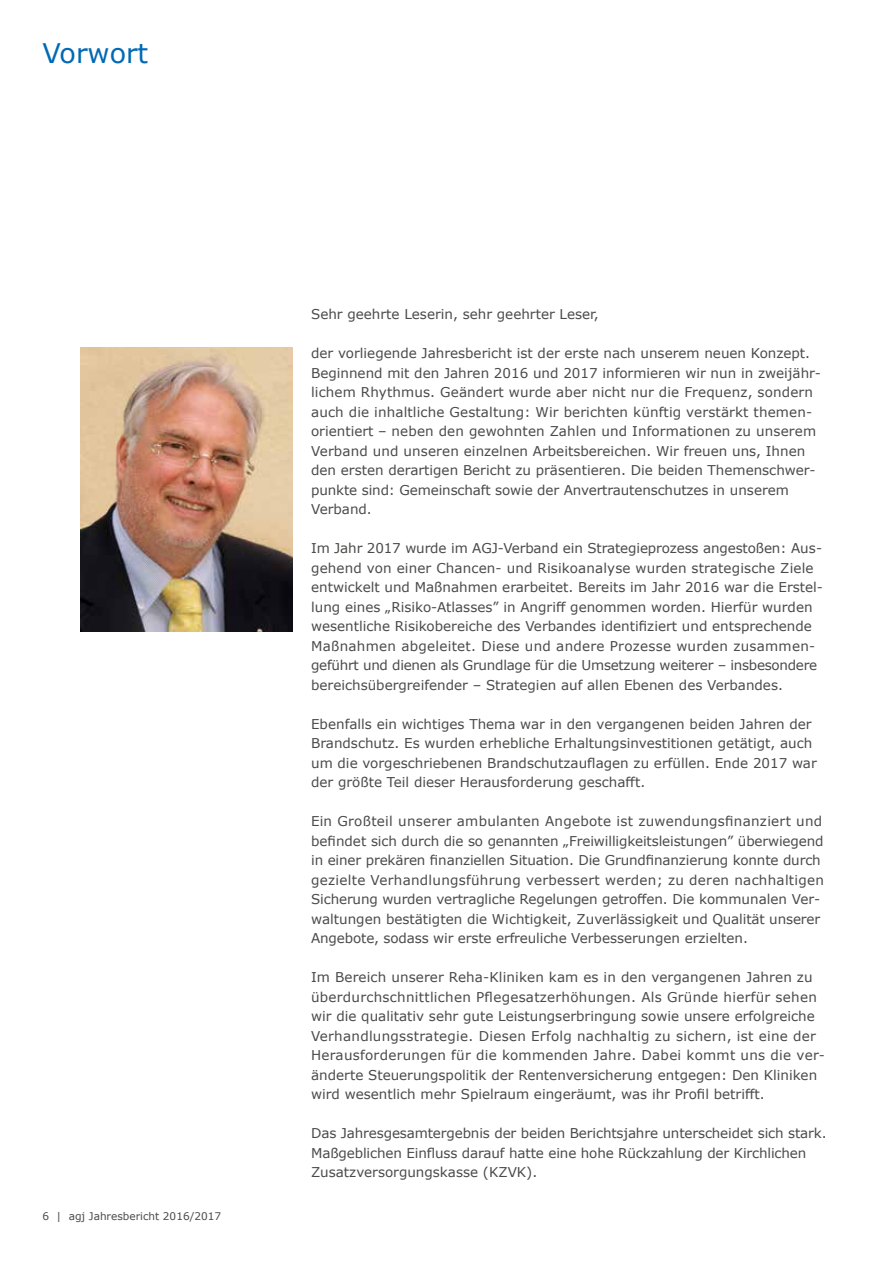
<style>
.page{position:relative;width:893px;height:1263px;background:#fff}
.page>*{position:absolute;margin:0;border:0;box-sizing:border-box;transform-origin:0 0}
.t1{font:27px "Verdana";color:#0069b4}
.t2{font:13.5px/19.5px "Verdana";color:#4a4a49}
.t3{font:10.5px "Verdana";color:#4a4a49}
</style>
<div class="page">
<img style="left:80px;top:347px;width:213px;height:284px">
<h1 class="t1" style="left:43px;top:35px;width:107px">Vorwort</h1>
<p class="t3" style="left:43px;top:1209px;width:180px">6 | agj Jahresbericht 2016/2017</p>
<p class="t2" style="left:311px;top:305px;width:289px">Sehr geehrte Leserin, sehr geehrter Leser,</p>
<p class="t2" style="left:311px;top:344px;width:511px">der vorliegende Jahresbericht ist der erste nach unserem neuen Konzept.<br>Beginnend mit den Jahren 2016 und 2017 informieren wir nun in zweijähr&shy;lichem Rhythmus. Geändert wurde aber nicht nur die Frequenz, sondern auch die inhaltliche Gestaltung: Wir berichten künftig verstärkt themen&shy;orientiert – neben den gewohnten Zahlen und Informationen zu unserem Verband und unseren einzelnen Arbeitsbereichen. Wir freuen uns, Ihnen den ersten derartigen Bericht zu präsentieren. Die beiden Themenschwer&shy;punkte sind: Gemeinschaft sowie der Anvertrautenschutzes in unserem Verband.</p>
<p class="t2" style="left:311px;top:539px;width:513px">Im Jahr 2017 wurde im AGJ-Verband ein Strategieprozess angestoßen: Aus&shy;gehend von einer Chancen- und Risikoanalyse wurden strategische Ziele entwickelt und Maßnahmen erarbeitet. Bereits im Jahr 2016 war die Erstel&shy;lung eines „Risiko-Atlasses” in Angriff genommen worden. Hierfür wurden wesentliche Risikobereiche des Verbandes identifiziert und entsprechende Maßnahmen abgeleitet. Diese und andere Prozesse wurden zusammen&shy;geführt und dienen als Grundlage für die Umsetzung weiterer – insbesondere bereichsübergreifender – Strategien auf allen Ebenen des Verbandes.</p>
<p class="t2" style="left:311px;top:714px;width:507px">Ebenfalls ein wichtiges Thema war in den vergangenen beiden Jahren der Brandschutz. Es wurden erhebliche Erhaltungsinvestitionen getätigt, auch um die vorgeschriebenen Brandschutzauflagen zu erfüllen. Ende 2017 war der größte Teil dieser Herausforderung geschafft.</p>
<p class="t2" style="left:311px;top:811px;width:514px">Ein Großteil unserer ambulanten Angebote ist zuwendungsfinanziert und befindet sich durch die so genannten „Freiwilligkeitsleistungen” überwiegend in einer prekären finanziellen Situation. Die Grundfinanzierung konnte durch gezielte Verhandlungsführung verbessert werden; zu deren nachhaltigen Sicherung wurden vertragliche Regelungen getroffen. Die kommunalen Ver&shy;waltungen bestätigten die Wichtigkeit, Zuverlässigkeit und Qualität unserer Angebote, sodass wir erste erfreuliche Verbesserungen erzielten.</p>
<p class="t2" style="left:311px;top:967px;width:515px">Im Bereich unserer Reha-Kliniken kam es in den vergangenen Jahren zu überdurchschnittlichen Pflegesatzerhöhungen. Als Gründe hierfür sehen wir die qualitativ sehr gute Leistungserbringung sowie unsere erfolgreiche Verhandlungsstrategie. Diesen Erfolg nachhaltig zu sichern, ist eine der Herausforderungen für die kommenden Jahre. Dabei kommt uns die ver&shy;änderte Steuerungspolitik der Rentenversicherung entgegen: Den Kliniken wird wesentlich mehr Spielraum eingeräumt, was ihr Profil betrifft.</p>
<p class="t2" style="left:311px;top:1123px;width:517px">Das Jahresgesamtergebnis der beiden Berichtsjahre unterscheidet sich stark.<br>Maßgeblichen Einfluss darauf hatte eine hohe Rückzahlung der Kirchlichen<br>Zusatzversorgungskasse (KZVK).</p>
</div>
